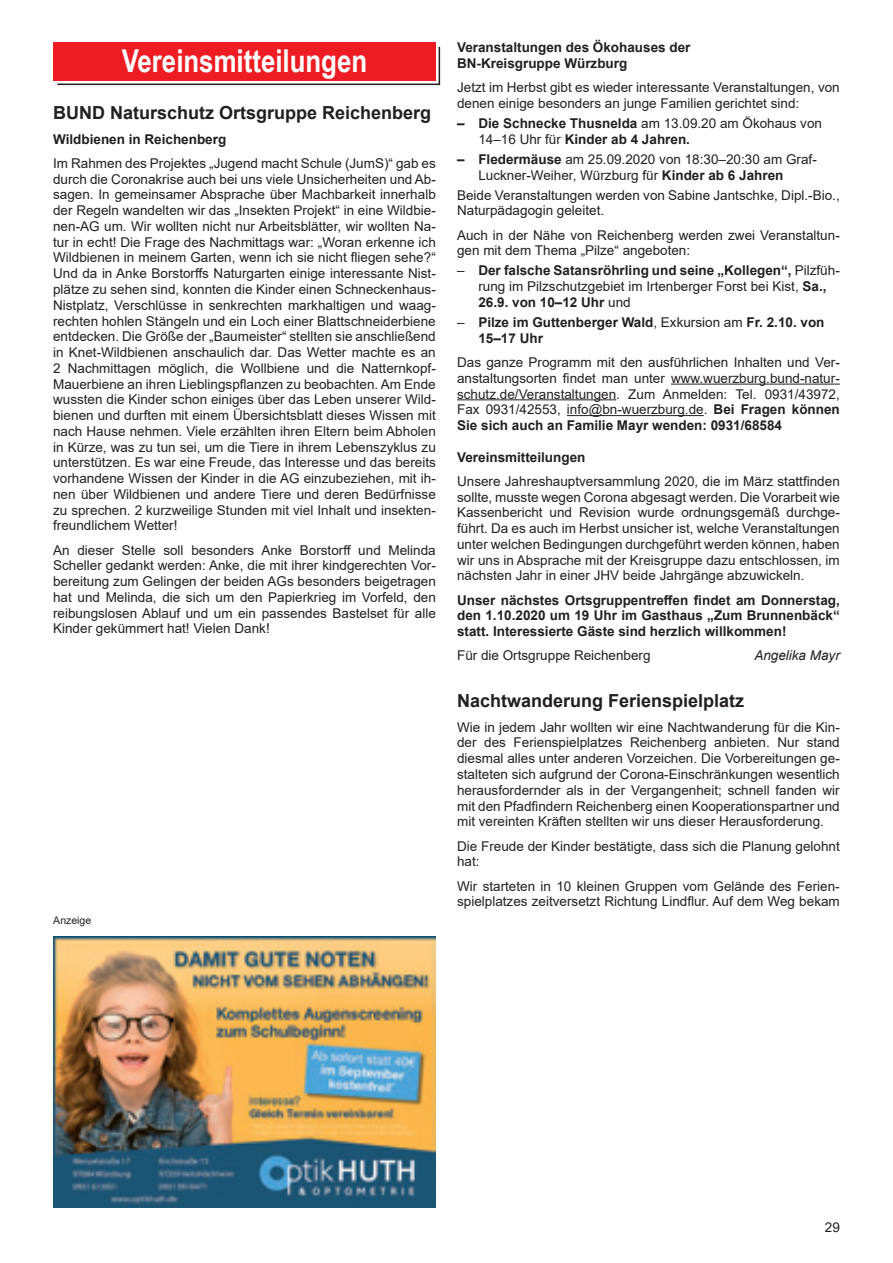
<style>
.page{position:relative;width:893px;height:1263px;background:#fff}
.page>*{position:absolute;margin:0;border:0;box-sizing:border-box;transform-origin:0 0}
.t1{font:700 31.5px "Arial Narrow";color:#fff}
.t2{font:700 18px "Arial";color:#231f20}
.t3{font:13.5px/15.8px "Arial";color:#231f20}
.t4{font:700 13.5px/15.8px "Arial";color:#231f20}
.t5{font:italic 13.5px "Arial";color:#231f20}
.t6{font:10.5px "Arial";color:#231f20}
.s1{font-weight:400}
.s2{font-weight:700}
</style>
<div class="page">
<div style="left:53px;top:43px;width:383px;height:38px;background:#ee1d23"></div>
<hr style="left:57px;top:84px;width:383px;height:1px;background:#231f20">
<hr style="left:439px;top:47px;width:1px;height:38px;background:#231f20">
<hr style="left:671px;top:384px;width:169px;height:1px;background:#231f20">
<hr style="left:457px;top:399px;width:159px;height:1px;background:#231f20">
<hr style="left:567px;top:415px;width:137px;height:1px;background:#231f20">
<img style="left:53px;top:936px;width:383px;height:272px">
<h1 class="t1" style="left:122px;top:37px;width:247px">Vereinsmitteilungen</h1>
<h2 class="t2" style="left:53px;top:100px;width:380px">BUND Naturschutz Ortsgruppe Reichenberg</h2>
<p class="t4" style="left:53px;top:131px;width:175px">Wildbienen in Reichenberg</p>
<p class="t3" style="left:53px;top:155px;width:384px;text-align:justify">Im Rahmen des Projektes „Jugend macht Schule (JumS)“ gab es durch die Coronakrise auch bei uns viele Unsicherheiten und Ab&shy;sagen. In gemeinsamer Absprache über Machbarkeit innerhalb der Regeln wandelten wir das „Insekten Projekt“ in eine Wildbie&shy;nen-AG um. Wir wollten nicht nur Arbeitsblätter, wir wollten Na&shy;tur in echt! Die Frage des Nachmittags war: „Woran erkenne ich Wildbienen in meinem Garten, wenn ich sie nicht fliegen sehe?“ Und da in Anke Borstorffs Naturgarten einige interessante Nist&shy;plätze zu sehen sind, konnten die Kinder einen Schneckenhaus-Nistplatz, Verschlüsse in senkrechten markhaltigen und waag&shy;rechten hohlen Stängeln und ein Loch einer Blattschneiderbiene entdecken. Die Größe der „Baumeister“ stellten sie anschließend in Knet-Wildbienen anschaulich dar. Das Wetter machte es an 2 Nachmittagen möglich, die Wollbiene und die Natternkopf-Mauerbiene an ihren Lieblingspflanzen zu beobachten. Am Ende wussten die Kinder schon einiges über das Leben unserer Wild&shy;bienen und durften mit einem Übersichtsblatt dieses Wissen mit nach Hause nehmen. Viele erzählten ihren Eltern beim Abholen in Kürze, was zu tun sei, um die Tiere in ihrem Lebenszyklus zu unterstützen. Es war eine Freude, das Interesse und das bereits vorhandene Wissen der Kinder in die AG einzubeziehen, mit ih&shy;nen über Wildbienen und andere Tiere und deren Bedürfnisse zu sprechen. 2 kurzweilige Stunden mit viel Inhalt und insekten&shy;freundlichem Wetter!</p>
<p class="t3" style="left:53px;top:542px;width:384px;text-align:justify">An dieser Stelle soll besonders Anke Borstorff und Melinda Scheller gedankt werden: Anke, die mit ihrer kindgerechten Vor&shy;bereitung zum Gelingen der beiden AGs besonders beigetragen hat und Melinda, die sich um den Papierkrieg im Vorfeld, den reibungslosen Ablauf und um ein passendes Bastelset für alle Kinder gekümmert hat! Vielen Dank!</p>
<p class="t6" style="left:53px;top:913px;width:39px">Anzeige</p>
<p class="t4" style="left:457px;top:40px;width:235px">Veranstaltungen des Ökohauses der<br>BN-Kreisgruppe Würzburg</p>
<p class="t3" style="left:457px;top:80px;width:384px">Jetzt im Herbst gibt es wieder interessante Veranstaltungen, von denen einige besonders an junge Familien gerichtet sind:</p>
<p class="t4" style="left:478px;top:116px;width:345px;text-indent:-21px">– Die Schnecke Thusnelda <span class="s1">am 13.09.20 am Ökohaus von<br>14–16 Uhr für</span> Kinder ab 4 Jahren.</p>
<p class="t3" style="left:478px;top:151px;width:340px;text-indent:-21px"><span class="s2">– Fledermäuse</span> am 25.09.2020 von 18:30–20:30 am Graf-<br>Luckner-Weiher, Würzburg für <span class="s2">Kinder ab 6 Jahren</span></p>
<p class="t3" style="left:457px;top:187px;width:384px">Beide Veranstaltungen werden von Sabine Jantschke, Dipl.-Bio.,<br>Naturpädagogin geleitet.</p>
<p class="t3" style="left:457px;top:227px;width:384px">Auch in der Nähe von Reichenberg werden zwei Veranstaltun&shy;gen mit dem Thema „Pilze“ angeboten:</p>
<p class="t4" style="left:478px;top:263px;width:363px;text-indent:-21px"><span class="s1">–</span> Der falsche Satansröhrling und seine „Kollegen“, <span class="s1">Pilzfüh&shy;rung im Pilzschutzgebiet im Irtenberger Forst bei Kist,</span> Sa.,<br>26.9. von 10–12 Uhr <span class="s1">und</span></p>
<p class="t4" style="left:478px;top:314px;width:348px;text-indent:-21px"><span class="s1">–</span> Pilze im Guttenberger Wald<span class="s1">, Exkursion am</span> Fr. 2.10. von<br>15–17 Uhr</p>
<p class="t3" style="left:457px;top:354px;width:384px;text-align:justify">Das ganze Programm mit den ausführlichen Inhalten und Ver&shy;anstaltungsorten findet man unter www.wuerzburg.bund-natur&shy;schutz.de/Veranstaltungen. Zum Anmelden: Tel. 0931/43972, Fax 0931/42553, info@bn-wuerzburg.de. <span class="s2">Bei Fragen können Sie sich auch an Familie Mayr wenden: 0931/68584</span></p>
<p class="t4" style="left:457px;top:449px;width:130px">Vereinsmitteilungen</p>
<p class="t3" style="left:457px;top:473px;width:384px;text-align:justify">Unsere Jahreshauptversammlung 2020, die im März stattfinden sollte, musste wegen Corona abgesagt werden. Die Vorarbeit wie Kassenbericht und Revision wurde ordnungsgemäß durchge&shy;führt. Da es auch im Herbst unsicher ist, welche Veranstaltungen unter welchen Bedingungen durchgeführt werden können, haben wir uns in Absprache mit der Kreisgruppe dazu entschlossen, im nächsten Jahr in einer JHV beide Jahrgänge abzuwickeln.</p>
<p class="t4" style="left:457px;top:592px;width:384px;text-align:justify">Unser nächstes Ortsgruppentreffen findet am Donnerstag, den 1.10.2020 um 19 Uhr im Gasthaus „Zum Brunnenbäck“ statt. Interessierte Gäste sind herzlich willkommen!</p>
<p class="t3" style="left:457px;top:648px;width:195px">Für die Ortsgruppe Reichenberg</p>
<p class="t5" style="left:754px;top:647px;width:87px">Angelika Mayr</p>
<h2 class="t2" style="left:457px;top:688px;width:289px">Nachtwanderung Ferienspielplatz</h2>
<p class="t3" style="left:457px;top:719px;width:384px;text-align:justify">Wie in jedem Jahr wollten wir eine Nachtwanderung für die Kin&shy;der des Ferienspielplatzes Reichenberg anbieten. Nur stand diesmal alles unter anderen Vorzeichen. Die Vorbereitungen ge&shy;stalteten sich aufgrund der Corona-Einschränkungen wesentlich herausfordernder als in der Vergangenheit; schnell fanden wir mit den Pfadfindern Reichenberg einen Kooperationspartner und mit vereinten Kräften stellten wir uns dieser Herausforderung.</p>
<p class="t3" style="left:457px;top:838px;width:384px">Die Freude der Kinder bestätigte, dass sich die Planung gelohnt hat:</p>
<p class="t3" style="left:457px;top:878px;width:384px">Wir starteten in 10 kleinen Gruppen vom Gelände des Ferien&shy;spielplatzes zeitversetzt Richtung Lindflur. Auf dem Weg bekam</p>
<p class="t3" style="left:825px;top:1219px;width:17px">29</p>
</div>
